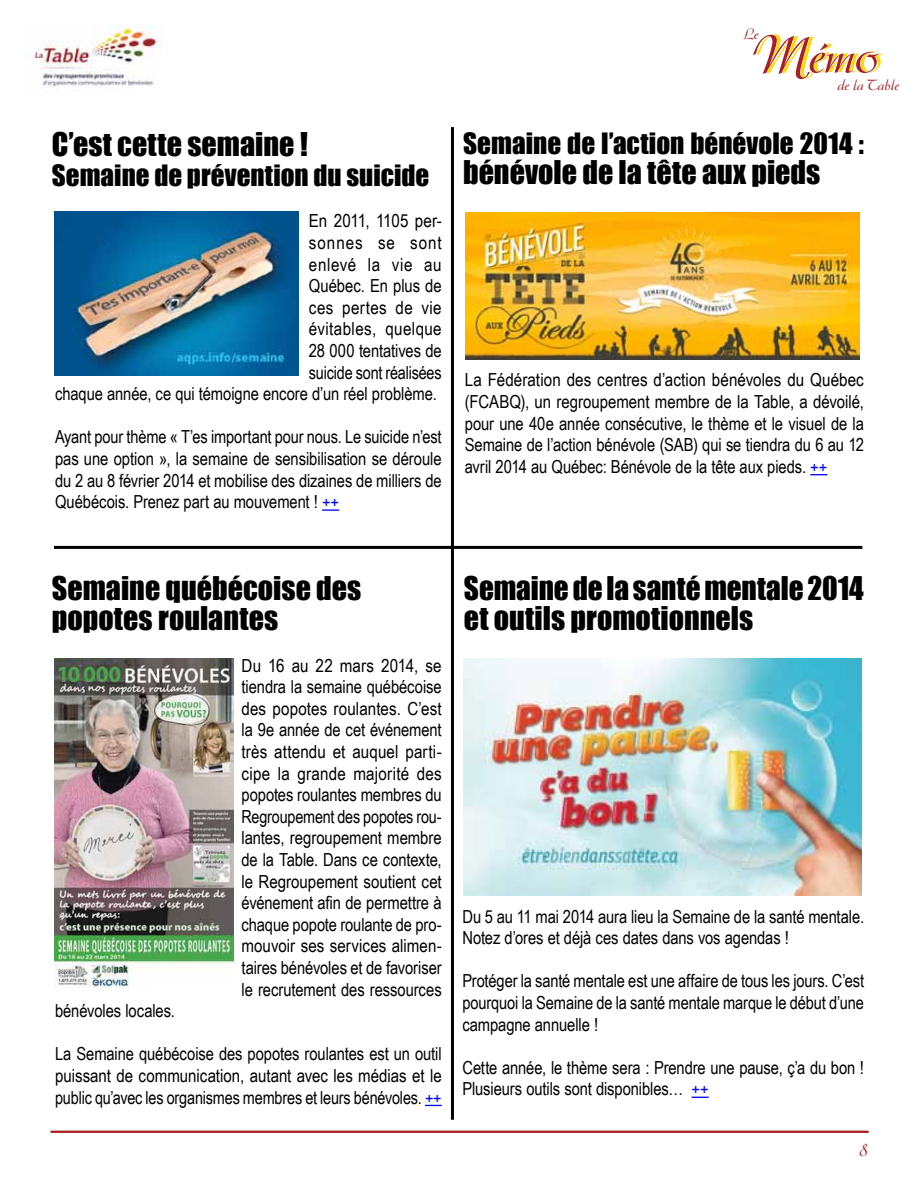
<style>
.page{position:relative;width:918px;height:1188px;background:#fff}
.page>*{position:absolute;margin:0;border:0;box-sizing:border-box;transform-origin:0 0}
.t1{font:52.5px "Arkona";color:#feda00}
.t2{font:30px/30px "Impact";color:#000}
.t3{font:27px "Impact";color:#000}
.t4{font:18px/21.6px "Arial Narrow";letter-spacing:-.005em;color:#000;text-align:justify}
.t5{font:17.1px "Arkona";color:#aa1f24}
.t6{font:15px "Arkona";color:#aa1f24}
.s1{color:#00f}
</style>
<div class="page">
<img style="left:32px;top:25px;width:130px;height:62px">
<div style="left:50px;top:1131px;width:819px;height:2px;border:2px solid #aa1f24"></div>
<svg style="left:322px;top:509px;width:17px;height:2px"></svg>
<svg style="left:425px;top:1105px;width:17px;height:1px"></svg>
<svg style="left:692px;top:1097px;width:17px;height:1px"></svg>
<svg style="left:810px;top:474px;width:17px;height:1px"></svg>
<hr style="left:451px;top:127px;width:3px;height:993px;background:#000">
<hr style="left:54px;top:546px;width:808px;height:3px;background:#000">
<img style="left:54px;top:212px;width:244px;height:163px">
<img style="left:465px;top:213px;width:395px;height:147px">
<img style="left:54px;top:658px;width:180px;height:329px">
<img style="left:463px;top:658px;width:399px;height:238px">
<h2 class="t2" style="left:52px;top:129px;width:258px">C’est cette semaine !</h2>
<h3 class="t3" style="left:52px;top:155px;width:379px">Semaine de prévention du suicide</h3>
<p class="t4" style="left:55px;top:210px;width:388px;text-align:right">En 2011, 1105 per-<br>sonnes se sont<br>enlevé la vie au<br>Québec. En plus de<br>ces pertes de vie<br>évitables, quelque<br>28 000 tentatives de<br>suicide sont réalisées<br>chaque année, ce qui témoigne encore d’un réel problème.</p>
<p class="t4" style="left:55px;top:426px;width:388px">Ayant pour thème « T’es important pour nous. Le suicide n’est pas une option », la semaine de sensibilisation se déroule du 2 au 8 février 2014 et mobilise des dizaines de milliers de Québécois. Prenez part au mouvement ! <span class="s1">++</span></p>
<p class="t6" style="left:744px;top:25px;width:16px">Le</p>
<h1 class="t1" style="left:756px;top:24px;width:128px">Mémo</h1>
<p class="t6" style="left:837px;top:76px;width:63px">de la Table</p>
<h3 class="t3" style="left:463px;top:122px;width:402px">Semaine de l’action bénévole 2014 :</h3>
<h2 class="t2" style="left:463px;top:156px;width:359px">bénévole de la tête aux pieds</h2>
<p class="t4" style="left:465px;top:369px;width:401px">La Fédération des centres d’action bénévoles du Québec (FCABQ), un regroupement membre de la Table, a dévoilé, pour une 40e année consécutive, le thème et le visuel de la Semaine de l’action bénévole (SAB) qui se tiendra du 6 au 12 avril 2014 au Québec: Bénévole de la tête aux pieds. <span class="s1">++</span></p>
<h2 class="t2" style="left:52px;top:573px;width:311px">Semaine québécoise des popotes roulantes</h2>
<p class="t4" style="left:242px;top:654px;width:202px">Du 16 au 22 mars 2014, se tiendra la semaine québécoise des popotes roulantes. C’est la 9e année de cet événement très attendu et auquel parti&shy;cipe la grande majorité des popotes roulantes membres du Regroupement des popotes rou&shy;lantes, regroupement membre de la Table. Dans ce contexte, le Regroupement soutient cet événement afin de permettre à chaque popote roulante de pro&shy;mouvoir ses services alimen&shy;taires bénévoles et de favoriser le recrutement des ressources</p>
<p class="t4" style="left:55px;top:999px;width:122px">bénévoles locales.</p>
<p class="t4" style="left:55px;top:1043px;width:388px">La Semaine québécoise des popotes roulantes est un outil puissant de communication, autant avec les médias et le public qu’avec les organismes membres et leurs bénévoles. <span class="s1">++</span></p>
<h2 class="t2" style="left:464px;top:572px;width:401px">Semaine de la santé mentale 2014 et outils promotionnels</h2>
<p class="t4" style="left:462px;top:905px;width:403px">Du 5 au 11 mai 2014 aura lieu la Semaine de la santé mentale.<br>Notez d’ores et déjà ces dates dans vos agendas !</p>
<p class="t4" style="left:462px;top:970px;width:403px">Protéger la santé mentale est une affaire de tous les jours. C’est pourquoi la Semaine de la santé mentale marque le début d’une campagne annuelle !</p>
<p class="t4" style="left:462px;top:1056px;width:403px">Cette année, le thème sera : Prendre une pause, ç’a du bon !<br>Plusieurs outils sont disponibles… <span class="s1">++</span></p>
<p class="t5" style="left:859px;top:1140px;width:10px">8</p>
</div>
